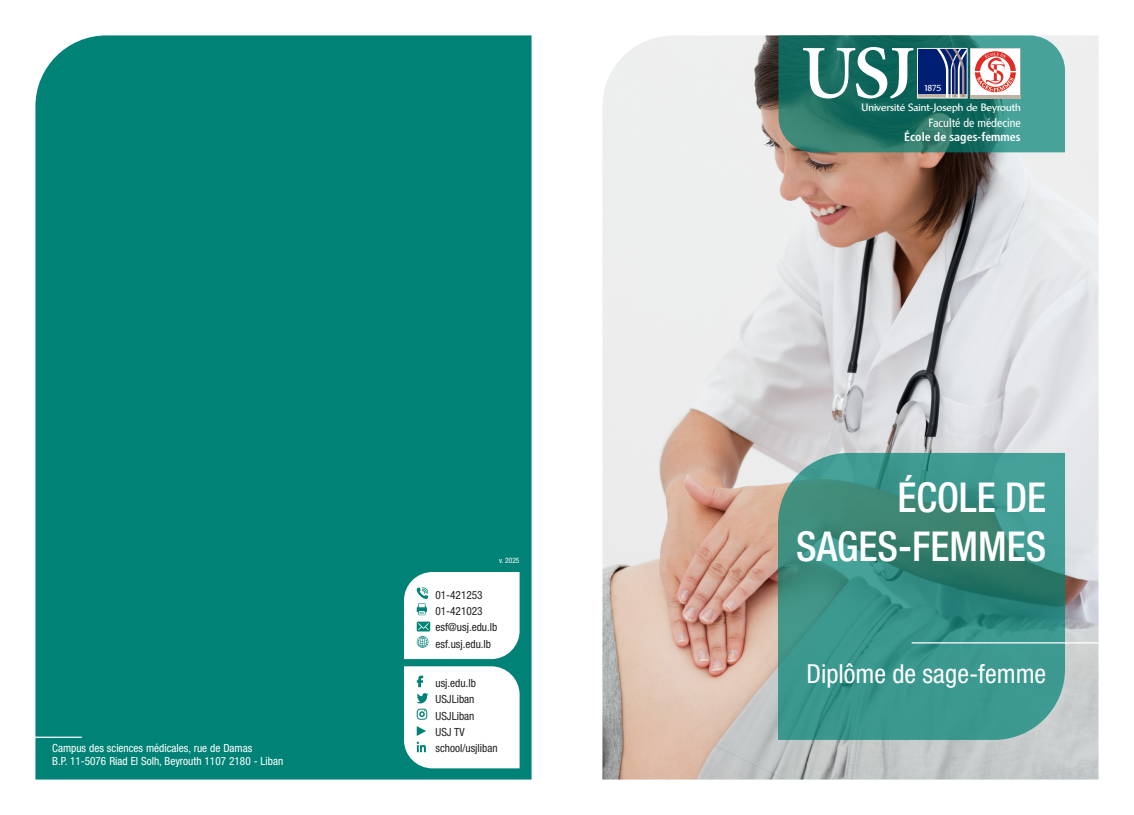
<style>
.page{position:relative;width:1134px;height:815px;background:#fff}
.page>*{position:absolute;margin:0;border:0;box-sizing:border-box;transform-origin:0 0}
.t1{font:500 condensed 41.25px "Helvetica Neue LT Std";color:#fff;scale:.96 1}
.t2{font:condensed 26.25px "Helvetica Neue LT Std";color:#fff}
.t3{font:700 condensed 12px/14.4px "Frutiger";color:#fff;text-align:right}
.t4{font:condensed 11.25px "Helvetica Neue LT Std";color:#231f20}
.t5{font:condensed 11.25px "Helvetica Neue LT Std";color:#fff}
.t6{font:700 10.25px "Linotype Brewery";color:#fff}
.t7{font:700 8.38px "Linotype Brewery";color:#fff}
.t8{font:condensed 7.5px "Helvetica Neue LT Std";color:#fff}
.s1{font-weight:400}
</style>
<div class="page">
<img style="left:602px;top:35px;width:496px;height:745px">
<div style="left:35px;top:35px;width:496px;height:745px;background:#008376"></div>
<svg style="left:778px;top:453px;width:287px;height:287px;background:#3d9287"></svg>
<hr style="left:7px;top:737px;width:75px;height:1px;background:#fff">
<svg style="left:404px;top:572px;width:116px;height:87px"></svg>
<svg style="left:404px;top:666px;width:116px;height:102px"></svg>
<svg style="left:778px;top:35px;width:287px;height:117px;background:#478681"></svg>
<hr style="left:912px;top:642px;width:186px;height:1px;background:#fff">
<p class="t5" style="left:52px;top:741px;width:202px">Campus des sciences médicales, rue de Damas</p>
<p class="t5" style="left:52px;top:755px;width:233px">B.P. 11-5076 Riad El Solh, Beyrouth 1107 2180 - Liban</p>
<p class="t8" style="left:499px;top:556px;width:22px">v. 2025</p>
<p class="t4" style="left:435px;top:588px;width:49px">01-421253</p>
<p class="t4" style="left:435px;top:605px;width:49px">01-421023</p>
<p class="t4" style="left:435px;top:621px;width:63px">esf@usj.edu.lb</p>
<p class="t4" style="left:435px;top:637px;width:57px">esf.usj.edu.lb</p>
<p class="t4" style="left:435px;top:677px;width:42px">usj.edu.lb</p>
<p class="t4" style="left:435px;top:693px;width:40px">USJLiban</p>
<p class="t4" style="left:435px;top:709px;width:40px">USJLiban</p>
<p class="t4" style="left:435px;top:725px;width:31px">USJ TV</p>
<p class="t4" style="left:435px;top:742px;width:64px">school/usjliban</p>
<p class="t7" style="left:924px;top:83px;width:19px">1875</p>
<p class="t3" style="left:904px;top:115px;width:118px"><span class="s1">Faculté de médecine<br></span>École de sages-femmes</p>
<p class="t6" style="left:862px;top:101px;width:161px">Université Saint-Joseph de Beyrouth</p>
<p class="t1" style="left:897px;top:473px;width:157px">ÉCOLE DE</p>
<p class="t1" style="left:796px;top:522px;width:262px">SAGES-FEMMES</p>
<p class="t2" style="left:806px;top:658px;width:241px">Diplôme de sage-femme</p>
</div>
